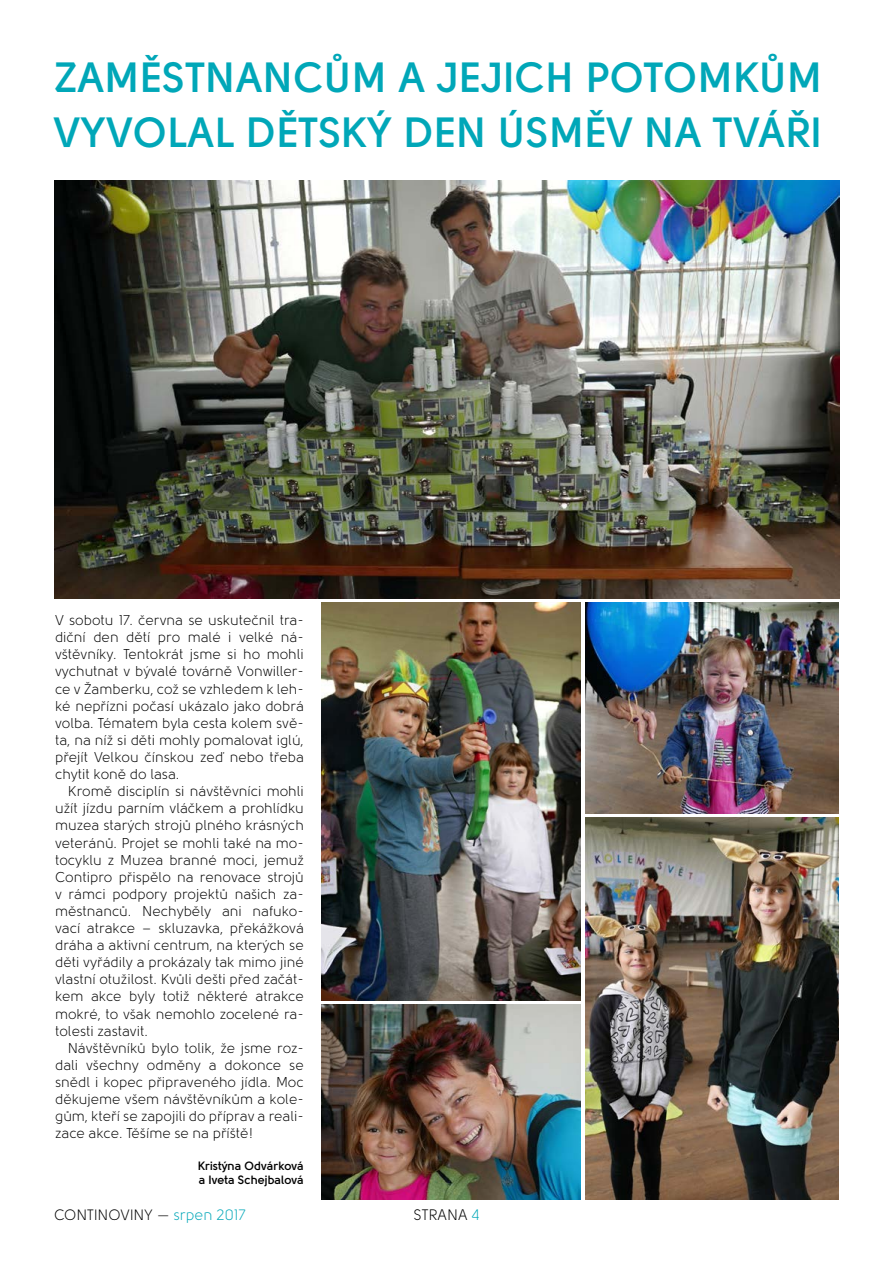
<style>
.page{position:relative;width:893px;height:1263px;background:#fff}
.page>*{position:absolute;margin:0;border:0;box-sizing:border-box;transform-origin:0 0}
.t1{font:700 42px/55.5px "Solomon";letter-spacing:.01em;color:#00a7b8}
.t2{font:15.15px "Solomon";color:#000}
.t3{font:15px "Solomon";color:#000}
.t4{font:14.25px/17.1px "Solomon";color:#000;text-align:justify}
.t5{font:700 12px/14.4px "Solomon";color:#000}
.s1{color:#00a7b8}
</style>
<div class="page">
<img style="left:54px;top:180px;width:785px;height:419px">
<img style="left:322px;top:603px;width:259px;height:397px">
<img style="left:322px;top:1005px;width:259px;height:194px">
<img style="left:585px;top:818px;width:254px;height:381px">
<img style="left:585px;top:603px;width:254px;height:210px">
<h1 class="t1" style="left:54px;top:49px;width:770px">ZAMĚSTNANCŮM A J EJ ICH POTOMKŮM<br>VYVOLAL DĚTSKÝ DEN ÚSMĚV NA TVÁŘI</h1>
<p class="t4" style="left:55px;top:612px;width:251px">V sobotu 17. června se uskutečnil tra&shy;diční den dětí pro malé i velké ná&shy;vštěvníky. Tentokrát jsme si ho mohli vychutnat v bývalé továrně Vonwiller&shy;ce v Žamberku, což se vzhledem k leh&shy;ké nepřízni počasí ukázalo jako dobrá volba. Tématem byla cesta kolem svě&shy;ta, na níž si děti mohly pomalovat iglú, přejít Velkou čínskou zeď nebo třeba chytit koně do lasa.</p>
<p class="t4" style="left:55px;top:783px;width:250px;text-indent:13px">Kromě disciplín si návštěvníci mohli užít jízdu parním vláčkem a prohlídku muzea starých strojů plného krásných veteránů. Projet se mohli také na mo&shy;tocyklu z M uzea branné moci, jemuž Contipro přispělo na renovace strojů v rámci podpory projektů našich za&shy;městnanců. Nechyběly ani nafuko&shy;vací atrakce – skluzavka, překážková dráha a aktivní centrum, na kterých se děti vyřádily a prokázaly tak mimo jiné vlastní otužilost. Kvůli dešti před začát&shy;kem akce byly totiž některé atrakce mokré, to však nemohlo zocelené ra&shy;tolesti zastavit.</p>
<p class="t4" style="left:55px;top:1039px;width:250px;text-indent:13px">Návštěvníků bylo tolik, že jsme roz&shy;dali všechny odměny a dokonce se snědl i kopec připraveného jídla. Moc děkujeme všem návštěvníkům a kole&shy;gům, kteří se zapojili do příprav a reali&shy;zace akce. Těšíme se na příště!</p>
<p class="t5" style="left:198px;top:1158px;width:108px">KRISTÝNA ODVÁRKOVÁ<br>A IVETA SCHEJBALOVÁ</p>
<p class="t3" style="left:54px;top:1207px;width:193px">continoviny — <span class="s1">srpen 2017</span></p>
<p class="t2" style="left:413px;top:1207px;width:67px">Strana <span class="s1">4</span></p>
</div>
